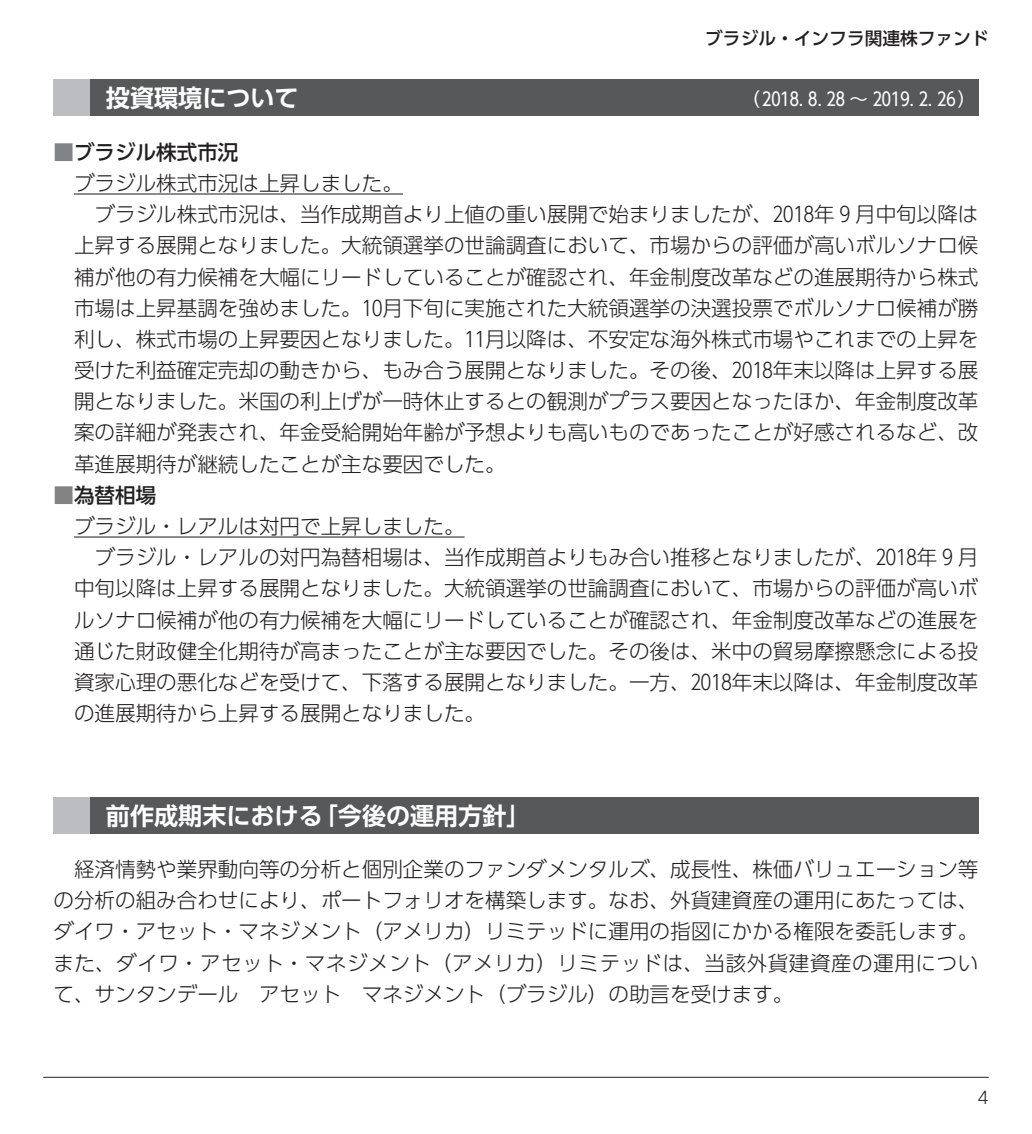
<style>
.page{position:relative;width:1032px;height:1134px;background:#fff}
.page>*{position:absolute;margin:0;border:0;box-sizing:border-box;transform-origin:0 0}
.t1{font:700 24px "UD Shin Go Pro De";color:#fff}
.t2{font:300 20.6px/31.2px "UD Shin Go Pro";color:#231f20;text-align:justify}
.t3{font:500 20.6px "UD Shin Go Pro";color:#231f20}
.t4{font:18.4px "UD Shin Go Pro";color:#fff}
.t5{font:500 17.8px "UD Shin Go Pro";color:#231f20}
.t6{font:300 17px "UD Shin Go Pro";color:#231f20}
.s1{color:#808285}
</style>
<div class="page">
<hr style="left:43px;top:1077px;width:946px;height:1px;background:#231f20">
<hr style="left:74px;top:193px;width:329px;height:1px;background:#231f20">
<hr style="left:74px;top:536px;width:391px;height:1px;background:#231f20">
<div style="left:54px;top:79px;width:924px;height:37px;background:#57585a"></div>
<div style="left:54px;top:79px;width:36px;height:37px;background:#bcbdc0"></div>
<div style="left:54px;top:797px;width:924px;height:37px;background:#57585a"></div>
<div style="left:54px;top:797px;width:36px;height:37px;background:#bcbdc0"></div>
<p class="t5" style="left:705px;top:24px;width:285px">ブラジル・インフラ関連株ファンド</p>
<p class="t1" style="left:106px;top:78px;width:194px">投資環境について</p>
<p class="t4" style="left:741px;top:84px;width:236px">（ 2018. 8. 28 ～ 2019. 2. 26）</p>
<p class="t3" style="left:54px;top:135px;width:186px"><span class="s1">■</span>ブラジル株式市況</p>
<p class="t2" style="left:74px;top:167px;width:330px">ブラジル株式市況は上昇しました。</p>
<p class="t2" style="left:95px;top:198px;width:885px">ブラジル株式市況は、当作成期首より上値の重い展開で始まりましたが、2018年 9 月中旬以降は</p>
<p class="t2" style="left:74px;top:229px;width:906px">上昇する展開となりました。大統領選挙の世論調査において、市場からの評価が高いボルソナロ候</p>
<p class="t2" style="left:74px;top:260px;width:906px">補が他の有力候補を大幅にリードしていることが確認され、年金制度改革などの進展期待から株式</p>
<p class="t2" style="left:74px;top:292px;width:906px">市場は上昇基調を強めました。10月下旬に実施された大統領選挙の決選投票でボルソナロ候補が勝</p>
<p class="t2" style="left:74px;top:323px;width:906px">利し、株式市場の上昇要因となりました。11月以降は、不安定な海外株式市場やこれまでの上昇を</p>
<p class="t2" style="left:74px;top:354px;width:906px">受けた利益確定売却の動きから、もみ合う展開となりました。その後、2018年末以降は上昇する展</p>
<p class="t2" style="left:74px;top:385px;width:906px">開となりました。米国の利上げが一時休止するとの観測がプラス要因となったほか、年金制度改革</p>
<p class="t2" style="left:74px;top:416px;width:906px">案の詳細が発表され、年金受給開始年齢が予想よりも高いものであったことが好感されるなど、改</p>
<p class="t2" style="left:74px;top:447px;width:433px">革進展期待が継続したことが主な要因でした。</p>
<p class="t3" style="left:54px;top:478px;width:104px"><span class="s1">■</span>為替相場</p>
<p class="t2" style="left:74px;top:510px;width:392px">ブラジル・レアルは対円で上昇しました。</p>
<p class="t2" style="left:95px;top:541px;width:885px">ブラジル・レアルの対円為替相場は、当作成期首よりもみ合い推移となりましたが、2018年 9 月</p>
<p class="t2" style="left:74px;top:572px;width:906px">中旬以降は上昇する展開となりました。大統領選挙の世論調査において、市場からの評価が高いボ</p>
<p class="t2" style="left:74px;top:603px;width:906px">ルソナロ候補が他の有力候補を大幅にリードしていることが確認され、年金制度改革などの進展を</p>
<p class="t2" style="left:74px;top:634px;width:906px">通じた財政健全化期待が高まったことが主な要因でした。その後は、米中の貿易摩擦懸念による投</p>
<p class="t2" style="left:74px;top:666px;width:906px">資家心理の悪化などを受けて、下落する展開となりました。一方、2018年末以降は、年金制度改革</p>
<p class="t2" style="left:74px;top:697px;width:413px">の進展期待から上昇する展開となりました。</p>
<p class="t1" style="left:106px;top:796px;width:426px">前作成期末における「今後の運用方針」</p>
<p class="t2" style="left:54px;top:853px;width:926px;text-indent:21px">経済情勢や業界動向等の分析と個別企業のファンダメンタルズ、成長性、株価バリュエーション等の分析の組み合わせにより、ポートフォリオを構築します。なお、外貨建資産の運用にあたっては、ダイワ・アセット・マネジメント（アメリカ）リミテッドに運用の指図にかかる権限を委託します。また、ダイワ・アセット・マネジメント（アメリカ）リミテッドは、当該外貨建資産の運用について、サンタンデール　アセット　マネジメント（ブラジル）の助言を受けます。</p>
<p class="t6" style="left:977px;top:1083px;width:13px">4</p>
</div>
